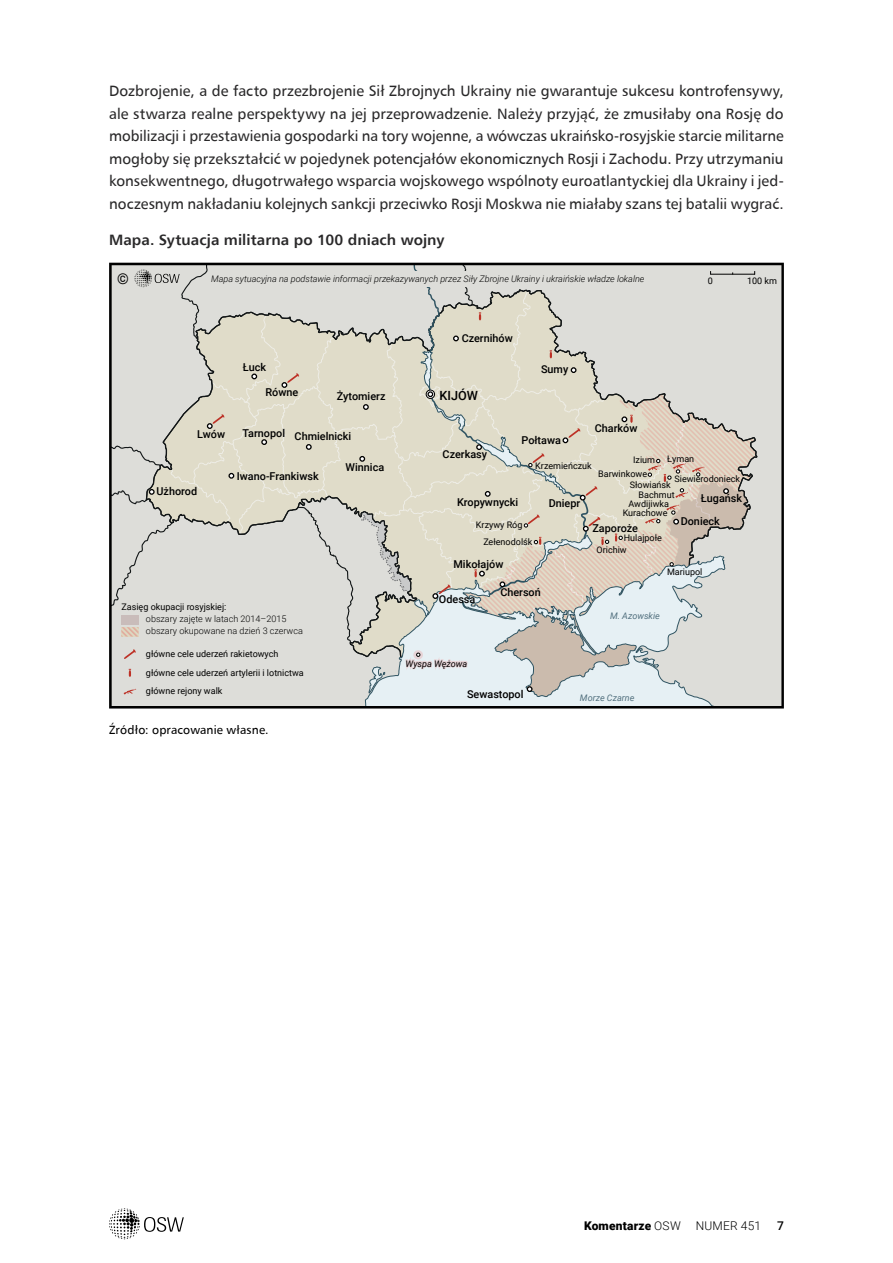
<style>
.page{position:relative;width:893px;height:1263px;background:#fff}
.page>*{position:absolute;margin:0;border:0;box-sizing:border-box;transform-origin:0 0}
.t1{font:15px/22.5px "Humanist 777 TL Roman B";color:#292829;text-align:justify}
.t2{font:15px "Humanist 777 TL Bold B";letter-spacing:.005em;color:#292829}
.t3{font:14.85px "Roboto";color:#000}
.t4{font:500 12.6px "Roboto";color:#000}
.t5{font:12px "Humanist 777 TL Roman B";letter-spacing:.01em;color:#000}
.t6{font:300 12px "Roboto";letter-spacing:.02em;color:#000}
.t7{font:500 12px "Roboto";color:#000}
.t8{font:500 10.8px/23px "Roboto";color:#000}
.t9{font:9px/13.6px "Roboto";color:#000}
.t10{font:italic 300 9px "Roboto";color:#000}
.t11{font:300 9px "Roboto";color:#000}
.t12{font:italic 9px "Roboto";color:#53717f}
.t13{font:italic 9px "Roboto";color:#000}
.s1{font-weight:900}
</style>
<div class="page">
<svg style="left:109px;top:1208px;width:75px;height:31px"></svg>
<svg style="left:109px;top:263px;width:675px;height:445px;background:#9fa1a0"></svg>
<svg style="left:109px;top:263px;width:666px;height:438px;background:#d3d1c8"></svg>
<p class="t1" style="left:109px;top:79px;width:676px">Dozbrojenie, a de facto przezbrojenie Sił Zbrojnych Ukrainy nie gwarantuje sukcesu kontrofensywy, ale stwarza realne perspektywy na jej przeprowadzenie. Należy przyjąć, że zmusiłaby ona Rosję do mobilizacji i przestawienia gospodarki na tory wojenne, a wówczas ukraińsko-rosyjskie starcie militarne mogłoby się przekształcić w pojedynek potencjałów ekonomicznych Rosji i Zachodu. Przy utrzymaniu konsekwentnego, długotrwałego wsparcia wojskowego wspólnoty euroatlantyckiej dla Ukrainy i jed&shy;noczesnym nakładaniu kolejnych sankcji przeciwko Rosji Moskwa nie miałaby szans tej batalii wygrać.</p>
<p class="t2" style="left:109px;top:230px;width:337px">Mapa. Sytuacja militarna po 100 dniach wojny</p>
<p class="t3" style="left:117px;top:268px;width:13px">©</p>
<p class="t10" style="left:211px;top:272px;width:435px">Mapa sytuacyjna na podstawie informacji przekazywanych przez Siły Zbrojne Ukrainy i ukraińskie władze lokalne</p>
<p class="t9" style="left:708px;top:274px;width:7px">0</p>
<p class="t9" style="left:747px;top:274px;width:31px">100 km</p>
<p class="t8" style="left:197px;top:422px;width:29px">Lwów</p>
<p class="t8" style="left:157px;top:480px;width:42px">Użhorod</p>
<p class="t8" style="left:243px;top:355px;width:25px">Łuck</p>
<p class="t8" style="left:266px;top:380px;width:34px">Równe</p>
<p class="t8" style="left:337px;top:384px;width:50px">Żytomierz</p>
<p class="t8" style="left:243px;top:424px;width:110px">Tarnopol Chmielnicki</p>
<p class="t8" style="left:237px;top:464px;width:83px">Iwano-Frankiwsk</p>
<p class="t8" style="left:346px;top:455px;width:40px">Winnica</p>
<p class="t9" style="left:121px;top:599px;width:106px">Zasięg okupacji rosyjskiej:</p>
<p class="t9" style="left:146px;top:647px;width:134px">główne cele uderzeń rakietowych</p>
<p class="t11" style="left:146px;top:613px;width:142px">obszary zajęte w latach 2014–2015</p>
<p class="t11" style="left:146px;top:625px;width:158px">obszary okupowane na dzień 3 czerwca</p>
<p class="t9" style="left:146px;top:665px;width:159px">główne cele uderzeń artylerii i lotnictwa</p>
<p class="t9" style="left:146px;top:683px;width:78px">główne rejony walk</p>
<p class="t5" style="left:109px;top:722px;width:161px">Źródło: opracowanie własne.</p>
<p class="t8" style="left:462px;top:326px;width:53px">Czernihów</p>
<p class="t4" style="left:439px;top:386px;width:40px">KIJÓW</p>
<p class="t8" style="left:541px;top:357px;width:29px">Sumy</p>
<p class="t8" style="left:521px;top:428px;width:41px">Połtawa</p>
<p class="t8" style="left:595px;top:416px;width:44px">Charków</p>
<p class="t8" style="left:443px;top:442px;width:46px">Czerkasy</p>
<p class="t9" style="left:667px;top:451px;width:28px">Łyman</p>
<p class="t9" style="left:674px;top:472px;width:67px">Siewierodonieck</p>
<p class="t9" style="left:623px;top:499px;width:48px;line-height:9.1px;text-align:right">Awdijiwka<br>Kurachowe</p>
<p class="t9" style="left:598px;top:453px;width:59px;text-indent:35px">Izium<br>Barwinkowe</p>
<p class="t9" style="left:639px;top:487px;width:38px">Bachmut</p>
<p class="t9" style="left:535px;top:458px;width:58px">Krzemieńczuk</p>
<p class="t9" style="left:630px;top:477px;width:43px">Słowiańsk</p>
<p class="t8" style="left:681px;top:486px;width:63px;text-indent:20px">Ługańsk<br>Donieck</p>
<p class="t8" style="left:457px;top:490px;width:63px">Kropywnycki</p>
<p class="t8" style="left:549px;top:491px;width:33px">Dniepr</p>
<p class="t9" style="left:476px;top:518px;width:48px">Krzywy Róg</p>
<p class="t8" style="left:592px;top:516px;width:47px">Zaporoże</p>
<p class="t9" style="left:624px;top:531px;width:40px">Hulajpołe</p>
<p class="t9" style="left:483px;top:534px;width:51px">Zełenodolśk</p>
<p class="t9" style="left:597px;top:543px;width:32px">Orichiw</p>
<p class="t8" style="left:453px;top:553px;width:51px">Mikołajów</p>
<p class="t8" style="left:439px;top:587px;width:38px">Odessa</p>
<p class="t13" style="left:406px;top:657px;width:63px">Wyspa Wężowa</p>
<p class="t8" style="left:500px;top:580px;width:42px">Chersoń</p>
<p class="t8" style="left:467px;top:682px;width:58px">Sewastopol</p>
<p class="t9" style="left:667px;top:565px;width:37px">Mariupol</p>
<p class="t12" style="left:610px;top:610px;width:51px">M. Azowskie</p>
<p class="t12" style="left:580px;top:691px;width:56px">Morze Czarne</p>
<p class="t6" style="left:584px;top:1217px;width:179px"><span class="s1">Komentarze</span> OSW NUMER 451</p>
<p class="t7" style="left:777px;top:1217px;width:8px">7</p>
</div>
